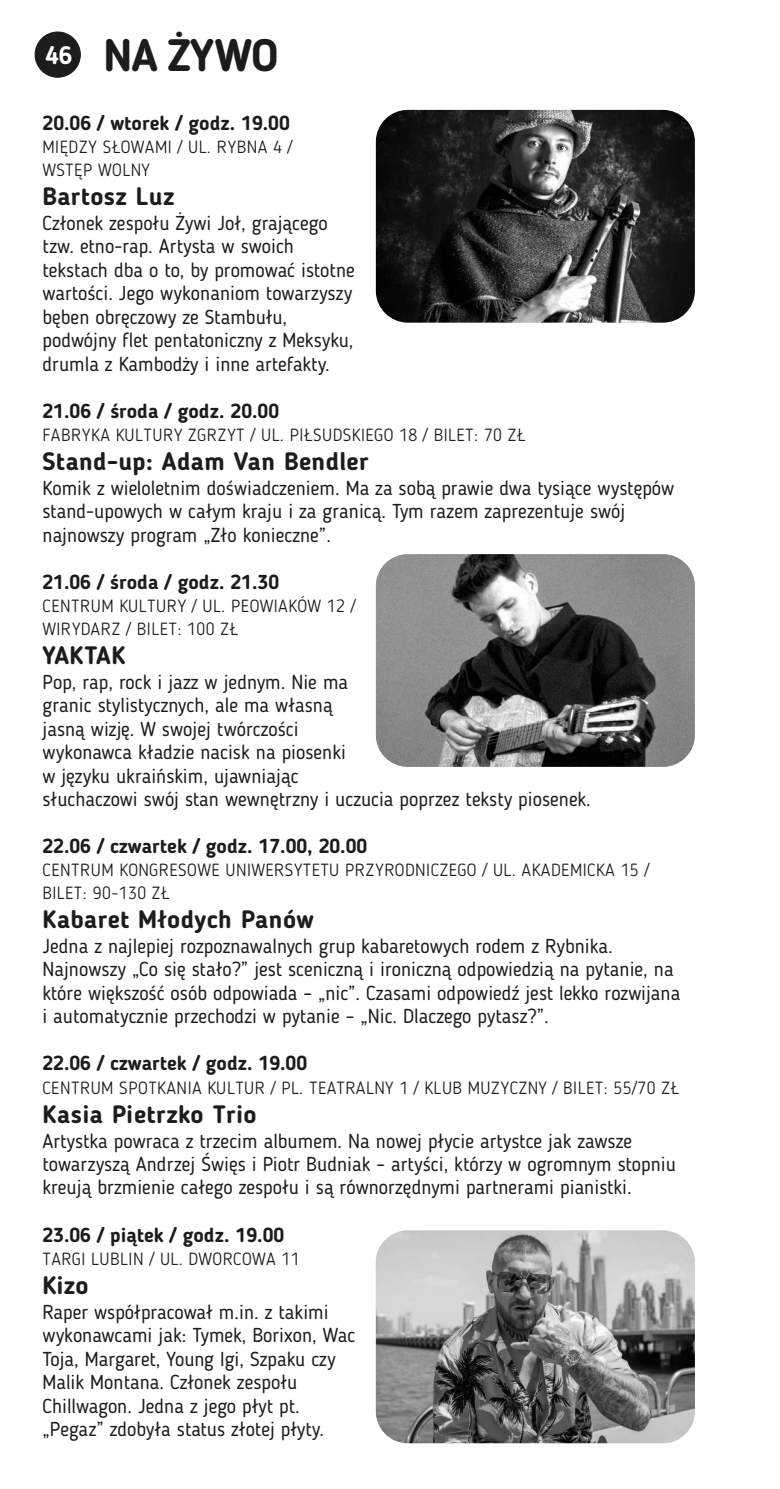
<style>
.page{position:relative;width:780px;height:1489px;background:#fff}
.page>*{position:absolute;margin:0;border:0;box-sizing:border-box;transform-origin:0 0}
.t1{font:700 45px "Blogger Sans";letter-spacing:-.02em;color:#1c1c1c}
.t2{font:700 25px "Blogger Sans";letter-spacing:.015em;color:#1c1c1c}
.t3{font:20px/23.5px "Blogger Sans";color:#1c1c1c}
.t4{font:700 20px "Blogger Sans";color:#1c1c1c}
.t5{font:300 17.5px/22.5px "Blogger Sans";letter-spacing:.03em;color:#1c1c1c}
.s1{font-size:25px;color:#fff}
</style>
<div class="page">
<div style="left:35px;top:32px;width:46px;height:45px;background:#1c1c1c;border:1px solid #1c1c1c;border-radius:50%"></div>
<img style="left:376px;top:110px;width:318px;height:212px;border-radius:32px">
<img style="left:376px;top:554px;width:318px;height:212px;border-radius:32px">
<img style="left:376px;top:1230px;width:318px;height:212px;border-radius:32px">
<h1 class="t1" style="left:45px;top:37px;width:235px"><span class="s1">46</span> NA ŻYWO</h1>
<p class="t4" style="left:43px;top:115px;width:249px">20.06 / wtorek / godz. 19.00</p>
<p class="t5" style="left:43px;top:137px;width:251px">MIĘDZY SŁOWAMI / UL. RYBNA 4 /<br>WSTĘP WOLNY</p>
<p class="t2" style="left:43px;top:186px;width:133px">Bartosz Luz</p>
<p class="t3" style="left:42px;top:213px;width:314px">Członek zespołu Żywi Joł, grającego tzw. etno-rap. Artysta w swoich tekstach dba o to, by promować istotne wartości. Jego wykonaniom towarzyszy bęben obręczowy ze Stambułu, podwójny flet pentatoniczny z Meksyku, drumla z Kambodży i inne artefakty.</p>
<p class="t4" style="left:42px;top:402px;width:238px">21.06 / środa / godz. 20.00</p>
<p class="t5" style="left:42px;top:425px;width:484px">FABRYKA KULTURY ZGRZYT / UL. PIŁSUDSKIEGO 18 / BILET: 70 ZŁ</p>
<p class="t2" style="left:42px;top:451px;width:327px">Stand-up: Adam Van Bendler</p>
<p class="t3" style="left:42px;top:478px;width:633px">Komik z wieloletnim doświadczeniem. Ma za sobą prawie dwa tysiące występów stand-upowych w całym kraju i za granicą. Tym razem zaprezentuje swój najnowszy program „Zło konieczne”.</p>
<p class="t4" style="left:42px;top:573px;width:238px">21.06 / środa / godz. 21.30</p>
<p class="t5" style="left:42px;top:596px;width:314px">CENTRUM KULTURY / UL. PEOWIAKÓW 12 /<br>WIRYDARZ / BILET: 100 ZŁ</p>
<p class="t2" style="left:42px;top:645px;width:84px">YAKTAK</p>
<p class="t3" style="left:42px;top:671px;width:550px">Pop, rap, rock i jazz w jednym. Nie ma<br>granic stylistycznych, ale ma własną<br>jasną wizję. W swojej twórczości<br>wykonawca kładzie nacisk na piosenki<br>w języku ukraińskim, ujawniając<br>słuchaczowi swój stan wewnętrzny i uczucia poprzez teksty piosenek.</p>
<p class="t4" style="left:42px;top:837px;width:326px">22.06 / czwartek / godz. 17.00, 20.00</p>
<p class="t5" style="left:42px;top:860px;width:608px">CENTRUM KONGRESOWE UNIWERSYTETU PRZYRODNICZEGO / UL. AKADEMICKA 15 /<br>BILET: 90-130 ZŁ</p>
<p class="t2" style="left:42px;top:909px;width:273px">Kabaret Młodych Panów</p>
<p class="t3" style="left:42px;top:935px;width:639px">Jedna z najlepiej rozpoznawalnych grup kabaretowych rodem z Rybnika.<br>Najnowszy „Co się stało?” jest sceniczną i ironiczną odpowiedzią na pytanie, na które większość osób odpowiada – „nic”. Czasami odpowiedź jest lekko rozwijana i automatycznie przechodzi w pytanie – „Nic. Dlaczego pytasz?”.</p>
<p class="t4" style="left:42px;top:1054px;width:266px">22.06 / czwartek / godz. 19.00</p>
<p class="t5" style="left:42px;top:1077px;width:638px">CENTRUM SPOTKANIA KULTUR / PL. TEATRALNY 1 / KLUB MUZYCZNY / BILET: 55/70 ZŁ</p>
<p class="t2" style="left:42px;top:1103px;width:216px">Kasia Pietrzko Trio</p>
<p class="t3" style="left:42px;top:1130px;width:635px">Artystka powraca z trzecim albumem. Na nowej płycie artystce jak zawsze towarzyszą Andrzej Święs i Piotr Budniak – artyści, którzy w ogromnym stopniu kreują brzmienie całego zespołu i są równorzędnymi partnerami pianistki.</p>
<p class="t4" style="left:42px;top:1226px;width:243px">23.06 / piątek / godz. 19.00</p>
<p class="t5" style="left:42px;top:1248px;width:259px">TARGI LUBLIN / UL. DWORCOWA 11</p>
<p class="t2" style="left:42px;top:1275px;width:48px">Kizo</p>
<p class="t3" style="left:42px;top:1301px;width:314px">Raper współpracował m.in. z takimi wykonawcami jak: Tymek, Borixon, Wac Toja, Margaret, Young Igi, Szpaku czy Malik Montana. Członek zespołu Chillwagon. Jedna z jego płyt pt. „Pegaz” zdobyła status złotej płyty.</p>
</div>
